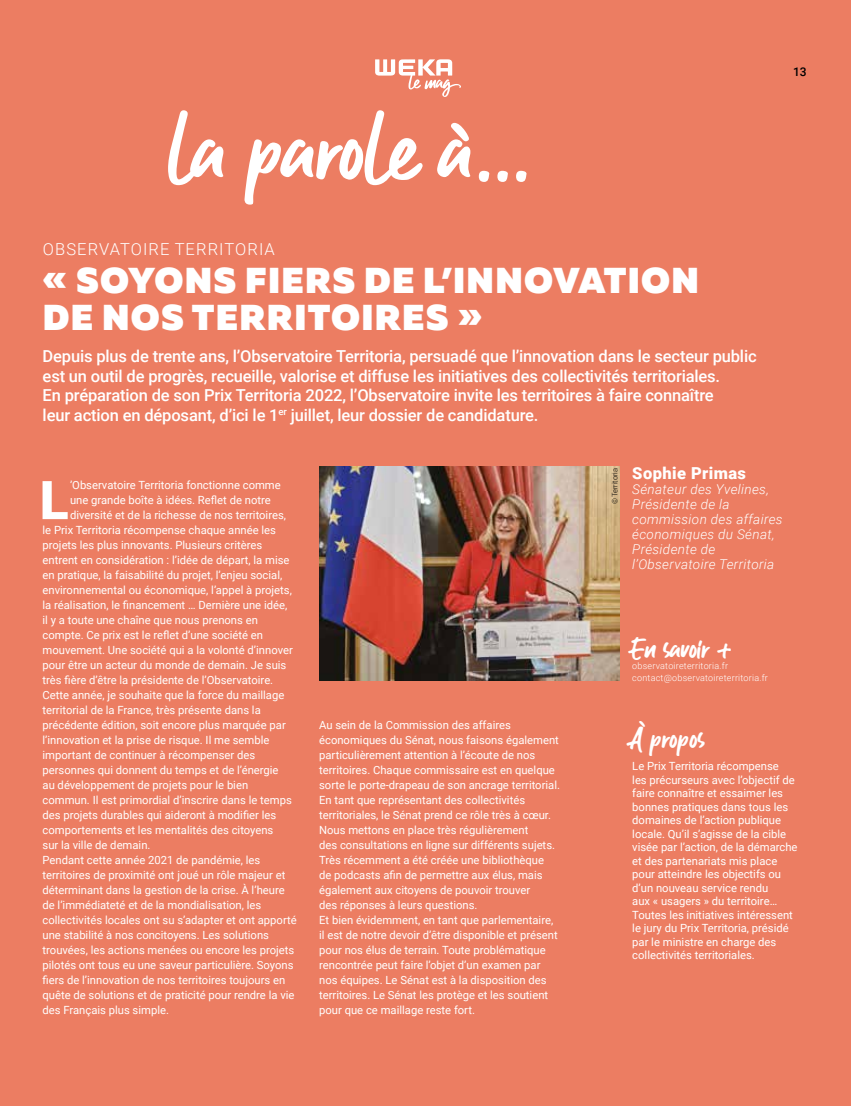
<style>
.page{position:relative;width:851px;height:1106px;background:#fff}
.page>*{position:absolute;margin:0;border:0;box-sizing:border-box;transform-origin:0 0}
.t1{font:92.7px "Guthen Bloots Basic";color:#fff}
.t2{font:900 53.4px "Roboto";color:#fff}
.t3{font:900 36px/37.5px "Muller";letter-spacing:.035em;color:#fff}
.t4{font:30px "Guthen Bloots Basic";color:#fff}
.t5{font:500 16.5px/19.5px "Roboto";letter-spacing:-.01em;color:#fff}
.t6{font:300 16.5px "Roboto";letter-spacing:.065em;color:#fff}
.t7{font:900 16.5px "Roboto";letter-spacing:.025em;color:#fff}
.t8{font:italic 300 13.5px/15px "Roboto";letter-spacing:.025em;color:#fff}
.t9{font:500 12px "Roboto";color:#000}
.t10{font:11.25px/15px "Roboto";color:#fff}
.t11{font:300 9px/12px "Roboto";letter-spacing:.025em;color:#fff}
.t12{font:300 7.5px "Roboto";letter-spacing:-.01em;color:#000}
</style>
<div class="page">
<div style="left:0;top:0;width:850px;height:1106px;background:#ec7d62"></div>
<svg style="left:375px;top:59px;width:86px;height:38px"></svg>
<img style="left:319px;top:467px;width:300px;height:213px">
<h1 class="t1" style="left:168px;top:90px;width:362px">la parole à...</h1>
<h3 class="t6" style="left:43px;top:238px;width:233px">OBSERVATOIRE TERRITORIA</h3>
<h3 class="t3" style="left:43px;top:262px;width:657px">« SOYONS FIERS DE L’INNOVATION<br>DE NOS TERRITOIRES »</h3>
<p class="t5" style="left:43px;top:346px;width:715px">Depuis plus de trente ans, l’Observatoire Territoria, persuadé que l’innovation dans le secteur public est un outil de progrès, recueille, valorise et diffuse les initiatives des collectivités territoriales.<br>En préparation de son Prix Territoria 2022, l’Observatoire invite les territoires à faire connaître<br>leur action en déposant, d’ici le 1<sup>er</sup> juillet, leur dossier de candidature.</p>
<p class="t9" style="left:793px;top:63px;width:15px">13</p>
<h2 class="t2" style="left:40px;top:463px;width:30px">L</h2>
<p class="t10" style="left:70px;top:477px;width:212px">’Observatoire Territoria fonctionne comme</p>
<p class="t10" style="left:70px;top:492px;width:202px">une grande boîte à idées. Reflet de notre</p>
<p class="t10" style="left:70px;top:507px;width:217px">diversité et de la richesse de nos territoires,</p>
<p class="t10" style="left:43px;top:522px;width:235px">le Prix Territoria récompense chaque année les</p>
<p class="t10" style="left:43px;top:537px;width:221px">projets les plus innovants. Plusieurs critères</p>
<p class="t10" style="left:43px;top:552px;width:248px">entrent en considération : l’idée de départ, la mise</p>
<p class="t10" style="left:43px;top:567px;width:241px">en pratique, la faisabilité du projet, l’enjeu social,</p>
<p class="t10" style="left:43px;top:582px;width:251px">environnemental ou économique, l’appel à projets,</p>
<p class="t10" style="left:43px;top:597px;width:246px">la réalisation, le financement … Dernière une idée,</p>
<p class="t10" style="left:43px;top:612px;width:217px">il y a toute une chaîne que nous prenons en</p>
<p class="t10" style="left:43px;top:627px;width:222px">compte. Ce prix est le reflet d’une société en</p>
<p class="t10" style="left:43px;top:642px;width:252px">mouvement. Une société qui a la volonté d’innover</p>
<p class="t10" style="left:43px;top:657px;width:245px">pour être un acteur du monde de demain. Je suis</p>
<p class="t10" style="left:43px;top:672px;width:232px">très fière d’être la présidente de l’Observatoire.</p>
<p class="t10" style="left:43px;top:687px;width:243px">Cette année, je souhaite que la force du maillage</p>
<p class="t10" style="left:43px;top:702px;width:220px">territorial de la France, très présente dans la</p>
<p class="t10" style="left:43px;top:717px;width:245px">précédente édition, soit encore plus marquée par</p>
<p class="t10" style="left:43px;top:732px;width:228px">l’innovation et la prise de risque. Il me semble</p>
<p class="t10" style="left:43px;top:747px;width:214px">important de continuer à récompenser des</p>
<p class="t10" style="left:43px;top:762px;width:237px">personnes qui donnent du temps et de l’énergie</p>
<p class="t10" style="left:43px;top:777px;width:207px">au développement de projets pour le bien</p>
<p class="t10" style="left:43px;top:792px;width:251px">commun. Il est primordial d’inscrire dans le temps</p>
<p class="t10" style="left:43px;top:807px;width:235px">des projets durables qui aideront à modifier les</p>
<p class="t10" style="left:43px;top:822px;width:232px">comportements et les mentalités des citoyens</p>
<p class="t10" style="left:43px;top:837px;width:109px">sur la ville de demain.</p>
<p class="t10" style="left:43px;top:852px;width:219px">Pendant cette année 2021 de pandémie, les</p>
<p class="t10" style="left:43px;top:867px;width:244px">territoires de proximité ont joué un rôle majeur et</p>
<p class="t10" style="left:43px;top:882px;width:244px">déterminant dans la gestion de la crise. À l’heure</p>
<p class="t10" style="left:43px;top:897px;width:220px">de l’immédiateté et de la mondialisation, les</p>
<p class="t10" style="left:43px;top:912px;width:255px">collectivités locales ont su s’adapter et ont apporté</p>
<p class="t10" style="left:43px;top:927px;width:228px">une stabilité à nos concitoyens. Les solutions</p>
<p class="t10" style="left:43px;top:942px;width:253px">trouvées, les actions menées ou encore les projets</p>
<p class="t10" style="left:43px;top:957px;width:252px">pilotés ont tous eu une saveur particulière. Soyons</p>
<p class="t10" style="left:43px;top:972px;width:244px">fiers de l’innovation de nos territoires toujours en</p>
<p class="t10" style="left:43px;top:987px;width:253px">quête de solutions et de praticité pour rendre la vie</p>
<p class="t10" style="left:43px;top:1002px;width:128px">des Français plus simple.</p>
<p class="t10" style="left:319px;top:717px;width:242px">Au sein de la Commission des affaires économiques du Sénat, nous faisons également particulièrement attention à l’écoute de nos territoires. Chaque commissaire est en quelque sorte le porte-drapeau de son ancrage territorial.<br>En tant que représentant des collectivités territoriales, le Sénat prend ce rôle très à cœur.<br>Nous mettons en place très régulièrement<br>des consultations en ligne sur différents sujets.<br>Très récemment a été créée une bibliothèque<br>de podcasts afin de permettre aux élus, mais également aux citoyens de pouvoir trouver<br>des réponses à leurs questions.<br>Et bien évidemment, en tant que parlementaire, il est de notre devoir d’être disponible et présent pour nos élus de terrain. Toute problématique rencontrée peut faire l’objet d’un examen par nos équipes. Le Sénat est à la disposition des territoires. Le Sénat les protège et les soutient pour que ce maillage reste fort.</p>
<p class="t12" style="left:609px;top:504px;width:37px;rotate:-90deg">© Territoria</p>
<h3 class="t7" style="left:632px;top:462px;width:115px">Sophie Primas</h3>
<p class="t8" style="left:632px;top:481px;width:152px">Sénateur des Yvelines,<br>Présidente de la commission des affaires économiques du Sénat,<br>Présidente de l’Observatoire Territoria</p>
<h3 class="t4" style="left:632px;top:628px;width:102px">En savoir +</h3>
<p class="t11" style="left:632px;top:659px;width:137px">observatoireterritoria.fr contact@observatoireterritoria.fr</p>
<h3 class="t4" style="left:632px;top:719px;width:74px">À propos</h3>
<p class="t10" style="left:632px;top:759px;width:167px;line-height:13.5px">Le Prix Territoria récompense<br>les précurseurs avec l’objectif de faire connaître et essaimer les bonnes pratiques dans tous les domaines de l’action publique locale. Qu’il s’agisse de la cible visée par l’action, de la démarche et des partenariats mis place pour atteindre les objectifs ou d’un nouveau service rendu<br>aux « usagers » du territoire…<br>Toutes les initiatives intéressent le jury du Prix Territoria, présidé par le ministre en charge des collectivités territoriales.</p>
</div>
